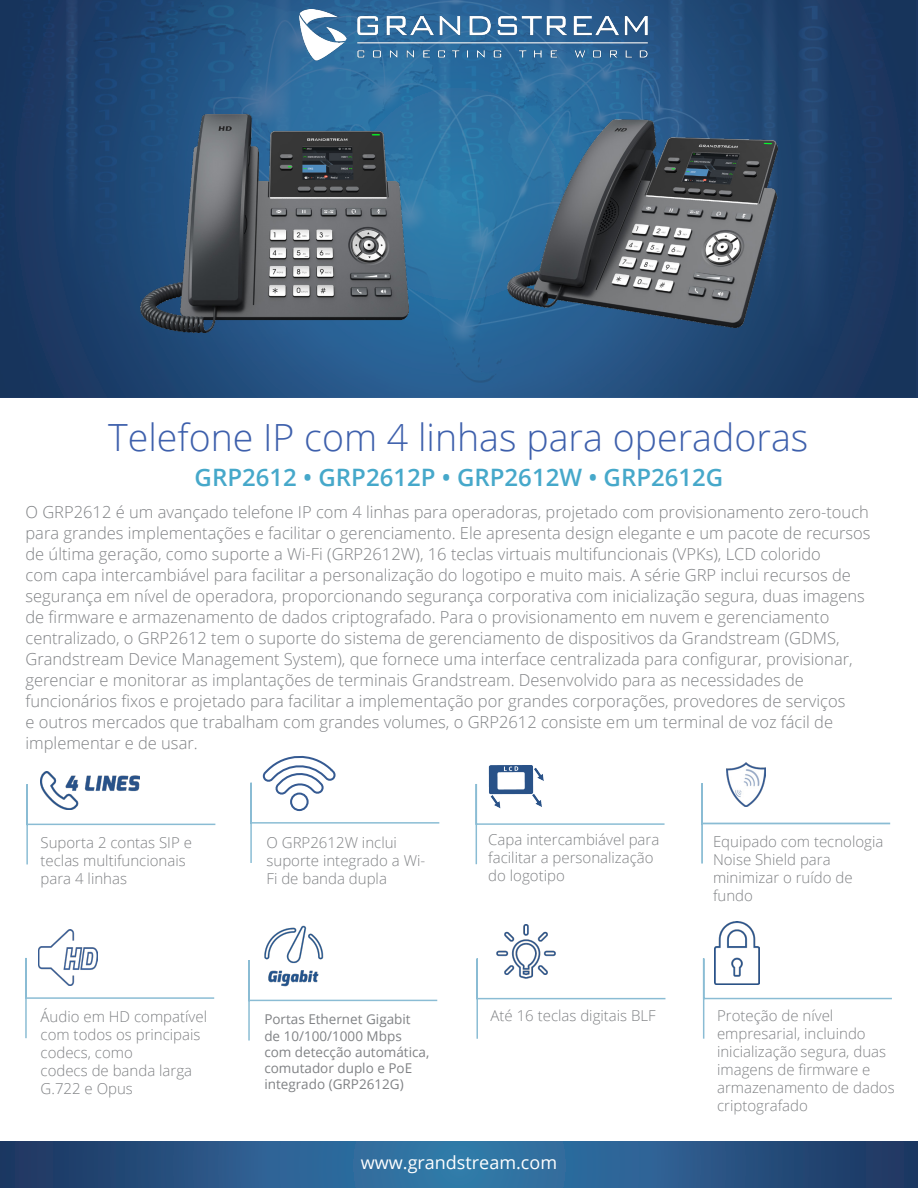
<style>
.page{position:relative;width:918px;height:1188px;background:#fff}
.page>*{position:absolute;margin:0;border:0;box-sizing:border-box;transform-origin:0 0}
.t1{font:300 37.5px "Open Sans";color:#3e60ac}
.t2{font:600 24px "Open Sans";color:#46a8ca}
.t3{font:18px "Open Sans";color:#fff}
.t4{font:300 16.5px/21px "Open Sans";color:#808285}
.t5{font:300 15px/18px "Open Sans";color:#808285}
.t6{font:13.5px "Open Sans";color:#808285}
</style>
<div class="page">
<img style="left:0;top:0;width:916px;height:396px">
<img style="left:291px;top:10px;width:362px;height:53px">
<svg style="left:0;top:1142px;width:918px;height:46px;background:#295988"></svg>
<img style="left:140px;top:114px;width:269px;height:219px">
<img style="left:508px;top:120px;width:270px;height:207px">
<svg style="left:250px;top:755px;width:190px;height:108px"></svg>
<svg style="left:25px;top:956px;width:190px;height:83px"></svg>
<img style="left:39px;top:929px;width:59px;height:56px">
<svg style="left:476px;top:958px;width:190px;height:81px"></svg>
<img style="left:497px;top:924px;width:59px;height:55px">
<svg style="left:702px;top:957px;width:190px;height:82px"></svg>
<img style="left:714px;top:922px;width:45px;height:62px">
<svg style="left:26px;top:783px;width:190px;height:82px"></svg>
<img style="left:41px;top:772px;width:99px;height:37px">
<svg style="left:475px;top:784px;width:190px;height:81px"></svg>
<img style="left:485px;top:765px;width:62px;height:46px">
<svg style="left:701px;top:783px;width:190px;height:81px"></svg>
<img style="left:727px;top:763px;width:38px;height:43px">
<svg style="left:248px;top:960px;width:190px;height:81px"></svg>
<img style="left:263px;top:925px;width:61px;height:61px">
<p class="t1" style="left:108px;top:412px;width:702px">Telefone IP com 4 linhas para operadoras</p>
<p class="t2" style="left:195px;top:461px;width:530px">GRP2612 • GRP2612P • GRP2612W • GRP2612G</p>
<p class="t4" style="left:26px;top:501px;width:847px">O GRP2612 é um avançado telefone IP com 4 linhas para operadoras, projetado com provisionamento zero-touch para grandes implementações e facilitar o gerenciamento. Ele apresenta design elegante e um pacote de recursos de última geração, como suporte a Wi-Fi (GRP2612W), 16 teclas virtuais multifuncionais (VPKs), LCD colorido<br>com capa intercambiável para facilitar a personalização do logotipo e muito mais. A série GRP inclui recursos de segurança em nível de operadora, proporcionando segurança corporativa com inicialização segura, duas imagens de firmware e armazenamento de dados criptografado. Para o provisionamento em nuvem e gerenciamento centralizado, o GRP2612 tem o suporte do sistema de gerenciamento de dispositivos da Grandstream (GDMS, Grandstream Device Management System), que fornece uma interface centralizada para configurar, provisionar, gerenciar e monitorar as implantações de terminais Grandstream. Desenvolvido para as necessidades de funcionários fixos e projetado para facilitar a implementação por grandes corporações, provedores de serviços<br>e outros mercados que trabalham com grandes volumes, o GRP2612 consiste em um terminal de voz fácil de implementar e de usar.</p>
<p class="t5" style="left:41px;top:833px;width:153px">Suporta 2 contas SIP e teclas multifuncionais para 4 linhas</p>
<p class="t5" style="left:267px;top:833px;width:160px">O GRP2612W inclui suporte integrado a Wi-<br>Fi de banda dupla</p>
<p class="t5" style="left:488px;top:830px;width:173px">Capa intercambiável para facilitar a personalização do logotipo</p>
<p class="t5" style="left:713px;top:832px;width:172px">Equipado com tecnologia</p>
<p class="t5" style="left:713px;top:850px;width:119px">Noise Shield para</p>
<p class="t5" style="left:713px;top:868px;width:141px">minimizar o ruído de</p>
<p class="t5" style="left:713px;top:886px;width:41px">fundo</p>
<p class="t5" style="left:41px;top:1007px;width:168px">Áudio em HD compatível com todos os principais codecs, como</p>
<p class="t5" style="left:41px;top:1061px;width:153px">codecs de banda larga<br>G.722 e Opus</p>
<p class="t6" style="left:264px;top:1010px;width:148px">Portas Ethernet Gigabit</p>
<p class="t6" style="left:264px;top:1027px;width:139px">de 10/100/1000 Mbps</p>
<p class="t6" style="left:264px;top:1043px;width:167px">com detecção automática,</p>
<p class="t6" style="left:264px;top:1059px;width:149px">comutador duplo e PoE</p>
<p class="t6" style="left:264px;top:1075px;width:141px">integrado (GRP2612G)</p>
<p class="t5" style="left:491px;top:1006px;width:167px">Até 16 teclas digitais BLF</p>
<p class="t5" style="left:717px;top:1006px;width:179px">Proteção de nível empresarial, incluindo inicialização segura, duas imagens de firmware e armazenamento de dados criptografado</p>
<p class="t3" style="left:361px;top:1151px;width:198px">www.grandstream.com</p>
</div>
